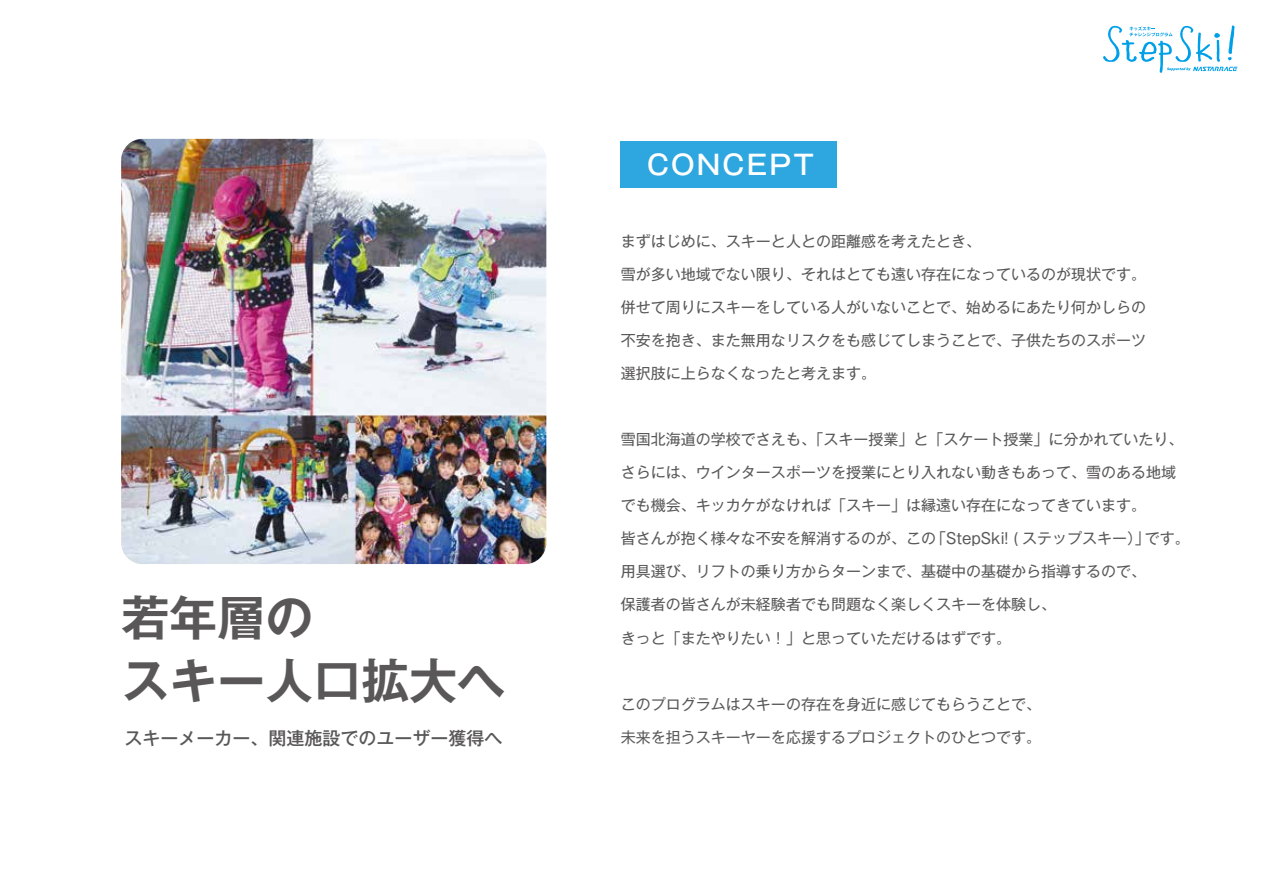
<style>
.page{position:relative;width:1263px;height:893px;background:#fff}
.page>*{position:absolute;margin:0;border:0;box-sizing:border-box;transform-origin:0 0}
.t1{font:700 48px/63px "Gothic MB101 Pro De";color:#595757}
.t2{font:500 27px "Gothic MB101 Pro";letter-spacing:.08em;color:#fff}
.t3{font:500 18px "Gothic MB101 Pro";color:#595757}
.t4{font:15px "Gothic MB101 Pro";color:#595757}
</style>
<div class="page">
<img style="left:121px;top:139px;width:425px;height:425px">
<div style="left:621px;top:141px;width:216px;height:46px;background:#2ea7e0"></div>
<svg style="left:1103px;top:26px;width:134px;height:47px"></svg>
<h2 class="t2" style="left:647px;top:143px;width:168px">CONCEPT</h2>
<h1 class="t1" style="left:121px;top:580px;width:386px">若年層の<br>スキー人口拡大へ</h1>
<p class="t4" style="left:621px;top:229px;width:362px">まずはじめに、スキーと人との距離感を考えたとき、</p>
<p class="t4" style="left:621px;top:262px;width:527px">雪が多い地域でない限り、それはとても遠い存在になっているのが現状です。</p>
<p class="t4" style="left:621px;top:295px;width:527px">併せて周りにスキーをしている人がいないことで、始めるにあたり何かしらの</p>
<p class="t4" style="left:621px;top:328px;width:527px">不安を抱き、また無用なリスクをも感じてしまうことで、子供たちのスポーツ</p>
<p class="t4" style="left:621px;top:361px;width:257px">選択肢に上らなくなったと考えます。</p>
<p class="t4" style="left:621px;top:427px;width:564px">雪国北海道の学校でさえも、「スキー授業」と「スケート授業」に分かれていたり、</p>
<p class="t4" style="left:621px;top:460px;width:557px">さらには、ウインタースポーツを授業にとり入れない動きもあって、雪のある地域</p>
<p class="t4" style="left:621px;top:493px;width:527px">でも機会、キッカケがなければ「スキー」は縁遠い存在になってきています。</p>
<p class="t4" style="left:621px;top:526px;width:570px">皆さんが抱く様々な不安を解消するのが、この「StepSki! ( ステップスキー）」です。</p>
<p class="t4" style="left:621px;top:559px;width:527px">用具選び、リフトの乗り方からターンまで、基礎中の基礎から指導するので、</p>
<p class="t4" style="left:621px;top:592px;width:437px">保護者の皆さんが未経験者でも問題なく楽しくスキーを体験し、</p>
<p class="t4" style="left:621px;top:625px;width:391px">きっと「またやりたい！」と思っていただけるはずです。</p>
<p class="t4" style="left:621px;top:691px;width:422px">このプログラムはスキーの存在を身近に感じてもらうことで、</p>
<p class="t3" style="left:124px;top:723px;width:380px">スキーメーカー、関連施設でのユーザー獲得へ</p>
<p class="t4" style="left:621px;top:724px;width:422px">未来を担うスキーヤーを応援するプロジェクトのひとつです。</p>
</div>
